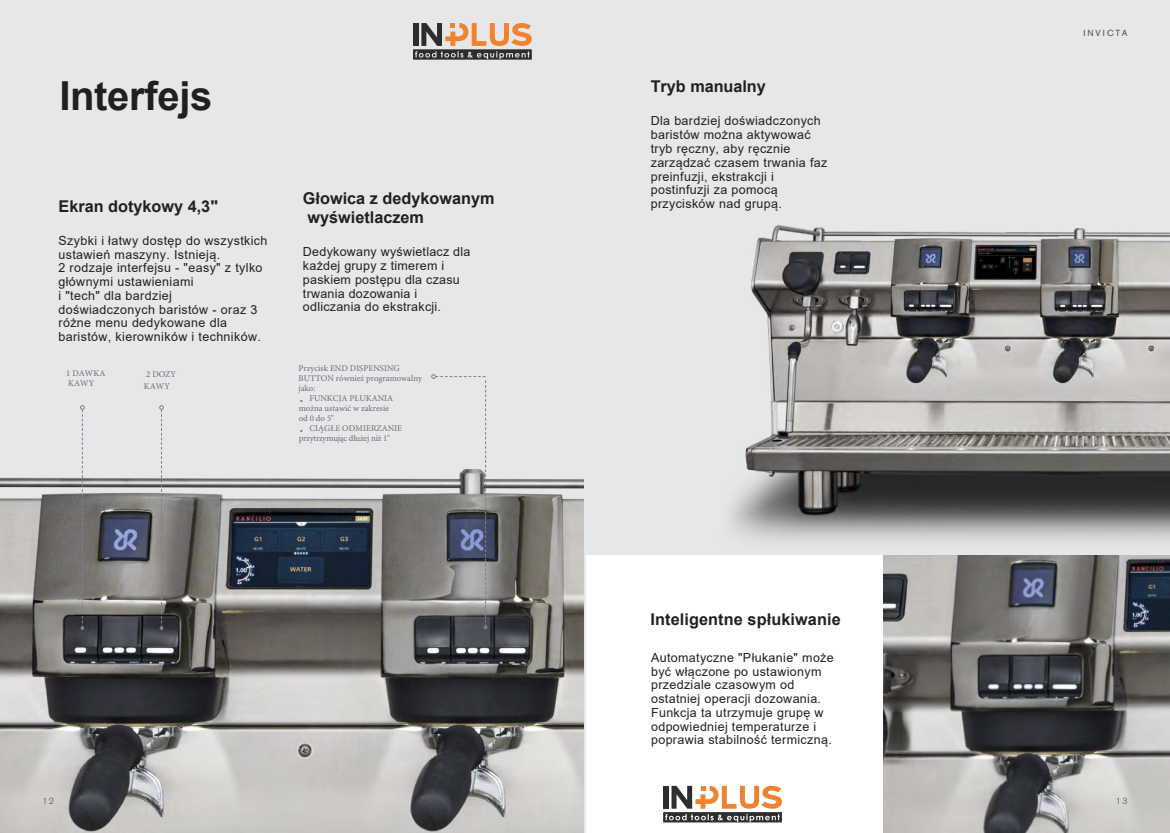
<style>
.page{position:relative;width:1170px;height:833px;background:#fff}
.page>*{position:absolute;margin:0;border:0;box-sizing:border-box;transform-origin:0 0}
.t1{font:700 40px "Arial";letter-spacing:-.01em;color:#231f20}
.t2{font:700 16.25px/19.5px "Arial";color:#231f20}
.testo_corrente{font:12.5px/13.8px "Arial";letter-spacing:.025em;color:#231f20}
.t3{font:8.75px/10px "Minion Pro";color:#6c6d70}
.t4{font:8.75px/10px "Minion Pro";letter-spacing:-.02em;color:#6c6d70}
.t5{font:8.75px "Akzidenz Grotesk BQ";letter-spacing:.23em;color:#4b4c4d}
.Details{font:300 8.75px "Akzidenz Grotesk BQ";color:#4b4c4d}
.s1{font-family:"Space Mono"}
</style>
<div class="page">
<div style="left:0;top:0;width:585px;height:833px;background:#e6e7e9"></div>
<img style="left:0;top:477px;width:584px;height:356px">
<img style="left:883px;top:555px;width:286px;height:278px">
<div style="left:585px;top:0;width:584px;height:555px;background:#e6e7e9"></div>
<img style="left:730px;top:225px;width:439px;height:317px">
<svg style="left:80px;top:405px;width:5px;height:225px"></svg>
<svg style="left:159px;top:405px;width:5px;height:225px"></svg>
<svg style="left:431px;top:374px;width:56px;height:255px"></svg>
<svg style="left:663px;top:786px;width:119px;height:36px"></svg>
<svg style="left:413px;top:23px;width:119px;height:37px"></svg>
<p class="t2" style="left:650px;top:77px;width:117px">Tryb manualny</p>
<p class="testo_corrente" style="left:650px;top:114px;width:178px">Dla bardziej doświadczonych baristów można aktywować tryb ręczny, aby ręcznie zarządzać czasem trwania faz preinfuzji, ekstrakcji i postinfuzji za pomocą</p>
<p class="t1" style="left:59px;top:68px;width:155px">Interfejs</p>
<p class="t2" style="left:303px;top:188px;width:193px">Głowica z dedykowanym wyświetlaczem</p>
<p class="testo_corrente" style="left:303px;top:245px;width:169px">Dedykowany wyświetlacz dla każdej grupy z timerem i paskiem postępu dla czasu trwania dozowania i odliczania do ekstrakcji.</p>
<p class="t2" style="left:58px;top:196px;width:161px">Ekran dotykowy 4,3"</p>
<p class="testo_corrente" style="left:650px;top:197px;width:133px">przycisków nad grupą.</p>
<p class="testo_corrente" style="left:58px;top:234px;width:210px">Szybki i łatwy dostęp do wszystkich ustawień maszyny. Istnieją.<br>2 rodzaje interfejsu - "easy" z tylko głównymi ustawieniami<br>i "tech" dla bardziej doświadczonych baristów - oraz 3 różne menu dedykowane dla baristów, kierowników i techników.</p>
<p class="t3" style="left:66px;top:368px;width:41px;line-height:10.5px">1 DAWKA<br>KAWY</p>
<p class="t3" style="left:298px;top:364px;width:125px">Przycisk END DISPENSING<br>BUTTON również programowalny jako:</p>
<p class="t3" style="left:299px;top:393px;width:96px"><span class="s1">•</span> FUNKCJA PŁUKANIA można ustawić w zakresie od 0 do 5"</p>
<p class="t4" style="left:299px;top:423px;width:105px"><span class="s1">•</span> CIĄGŁE ODMIERZANIE przytrzymując dłużej niż 1"</p>
<p class="t3" style="left:144px;top:368px;width:34px;line-height:12.2px">2 DOZY<br>KAWY</p>
<p class="t2" style="left:650px;top:609px;width:192px">Inteligentne spłukiwanie</p>
<p class="testo_corrente" style="left:651px;top:650px;width:184px">Automatyczne "Płukanie" może być włączone po ustawionym przedziale czasowym od ostatniej operacji dozowania.<br>Funkcja ta utrzymuje grupę w odpowiedniej temperaturze i poprawia stabilność termiczną.</p>
<p class="t5" style="left:1083px;top:28px;width:46px">INVICTA</p>
<p class="Details" style="left:43px;top:796px;width:13px">12</p>
<p class="Details" style="left:1115px;top:796px;width:13px">13</p>
</div>
